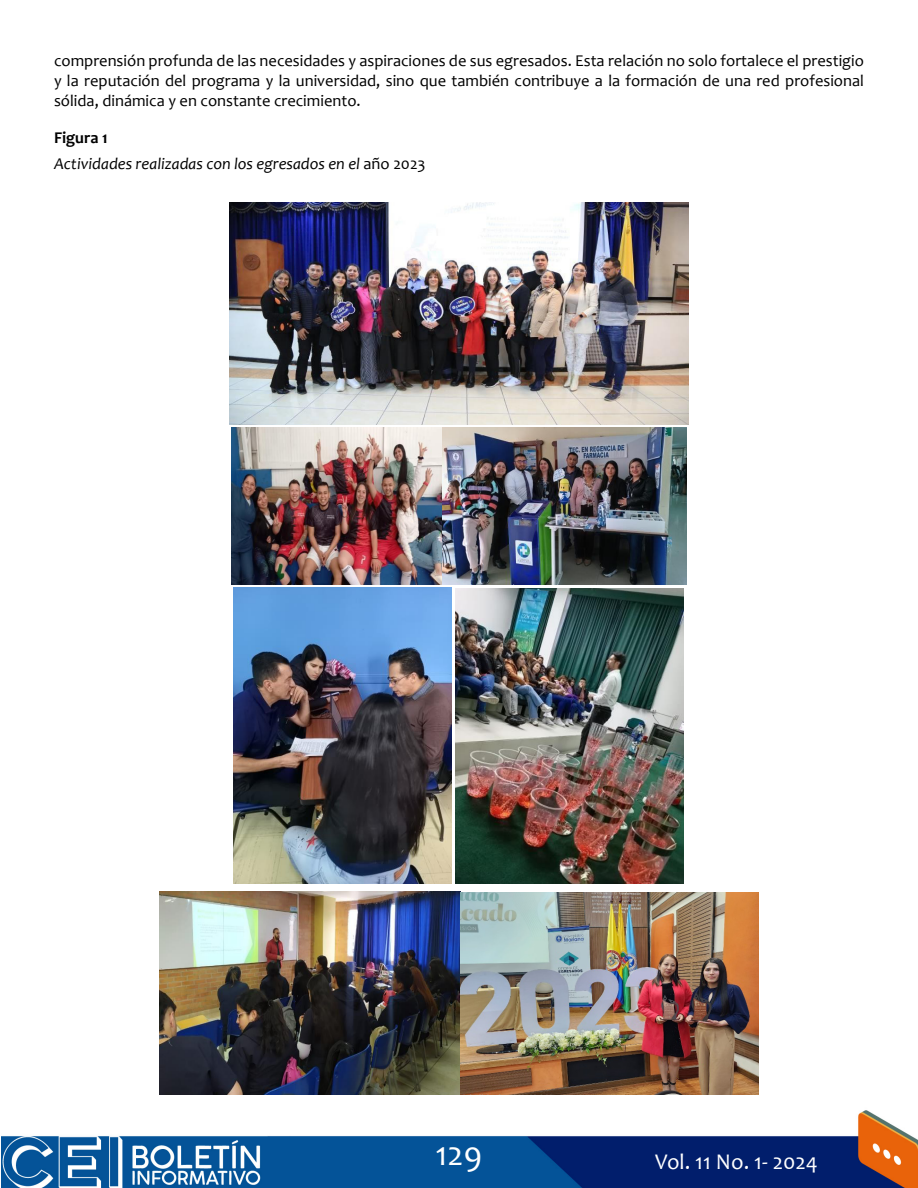
<style>
.page{position:relative;width:918px;height:1188px;background:#fff}
.page>*{position:absolute;margin:0;border:0;box-sizing:border-box;transform-origin:0 0}
.t1{font:34.5px "Candara";color:#fff}
.t2{font:22.5px "Candara";color:#fff}
.t3{font:16.5px/19.8px "Candara";color:#000;text-align:justify}
.t4{font:italic 16.5px/26.7px "Candara";color:#000}
.s1{font-weight:700;font-style:normal}
.s2{font-style:normal}
</style>
<div class="page">
<img style="left:1px;top:1110px;width:917px;height:78px">
<img style="left:230px;top:203px;width:458px;height:221px">
<img style="left:231px;top:427px;width:455px;height:158px">
<img style="left:234px;top:588px;width:218px;height:296px">
<img style="left:456px;top:589px;width:228px;height:295px">
<img style="left:160px;top:891px;width:598px;height:204px">
<p class="t3" style="left:54px;top:51px;width:812px">comprensión profunda de las necesidades y aspiraciones de sus egresados. Esta relación no solo fortalece el prestigio y la reputación del programa y la universidad, sino que también contribuye a la formación de una red profesional sólida, dinámica y en constante crecimiento.</p>
<p class="t4" style="left:54px;top:124px;width:373px"><span class="s1">Figura 1<br></span>Actividades realizadas con los egresados en el <span class="s2">año 2023</span></p>
<h1 class="t1" style="left:436px;top:1132px;width:48px">129</h1>
<h2 class="t2" style="left:655px;top:1147px;width:164px">Vol. 11 No. 1- 2024</h2>
</div>
